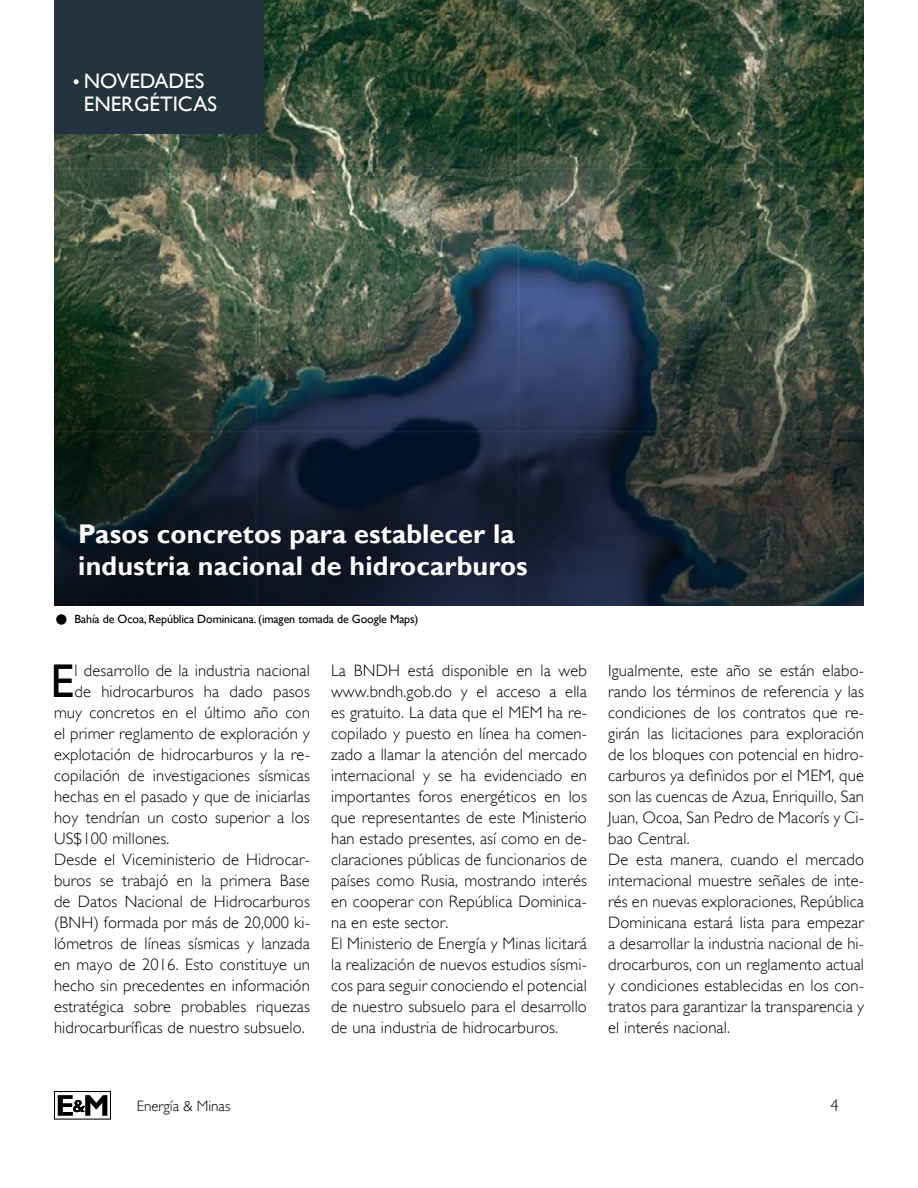
<style>
.page{position:relative;width:918px;height:1188px;background:#fff}
.page>*{position:absolute;margin:0;border:0;box-sizing:border-box;transform-origin:0 0}
.t1{font:47.25px "Gill Sans";color:#000}
.t2{font:700 27px/32.4px "Gill Sans";letter-spacing:.005em;color:#fff}
.t3{font:21px/22.6px "Gill Sans";color:#fff}
.t4{font:300 16.5px/21px "Gill Sans";letter-spacing:.01em;color:#000}
.t5{font:300 15px "Gill Sans";color:#000}
.t6{font:12px "Gill Sans";letter-spacing:-.01em;color:#000}
</style>
<div class="page">
<svg style="left:54px;top:1091px;width:57px;height:29px"></svg>
<img style="left:54px;top:0;width:810px;height:258px">
<svg style="left:54px;top:258px;width:810px;height:348px;background:#27343a"></svg>
<div style="left:56px;top:614px;width:11px;height:11px;background:#000;border-radius:50%"></div>
<div style="left:54px;top:0;width:210px;height:134px;background:#23343e"></div>
<svg style="left:74px;top:79px;width:5px;height:5px"></svg>
<p class="t3" style="left:84px;top:70px;width:135px">NOVEDADES<br>ENERGÉTICAS</p>
<h2 class="t2" style="left:78px;top:518px;width:451px">Pasos concretos para establecer la industria nacional de hidrocarburos</h2>
<p class="t6" style="left:75px;top:612px;width:345px">Bahía de Ocoa, República Dominicana. (imagen tomada de Google Maps)</p>
<h1 class="t1" style="left:50px;top:653px;width:25px">E</h1>
<p class="t4" style="left:75px;top:660px;width:237px">l desarrollo de la industria nacional</p>
<p class="t4" style="left:75px;top:681px;width:237px">de hidrocarburos ha dado pasos</p>
<p class="t4" style="left:54px;top:702px;width:257px">muy concretos en el último año con</p>
<p class="t4" style="left:54px;top:723px;width:257px">el primer reglamento de exploración y</p>
<p class="t4" style="left:54px;top:744px;width:257px">explotación de hidrocarburos y la re-</p>
<p class="t4" style="left:54px;top:765px;width:257px">copilación de investigaciones sísmicas</p>
<p class="t4" style="left:54px;top:786px;width:257px">hechas en el pasado y que de iniciarlas</p>
<p class="t4" style="left:54px;top:807px;width:257px">hoy tendrían un costo superior a los</p>
<p class="t4" style="left:54px;top:828px;width:117px">US$100 millones.</p>
<p class="t4" style="left:54px;top:849px;width:257px">Desde el Viceministerio de Hidrocar-</p>
<p class="t4" style="left:54px;top:870px;width:257px">buros se trabajó en la primera Base</p>
<p class="t4" style="left:54px;top:891px;width:257px">de Datos Nacional de Hidrocarburos</p>
<p class="t4" style="left:54px;top:912px;width:257px">(BNH) formada por más de 20,000 ki-</p>
<p class="t4" style="left:54px;top:933px;width:257px">lómetros de líneas sísmicas y lanzada</p>
<p class="t4" style="left:54px;top:954px;width:257px">en mayo de 2016. Esto constituye un</p>
<p class="t4" style="left:54px;top:975px;width:257px">hecho sin precedentes en información</p>
<p class="t4" style="left:54px;top:996px;width:257px">estratégica sobre probables riquezas</p>
<p class="t4" style="left:54px;top:1017px;width:252px">hidrocarburíficas de nuestro subsuelo.</p>
<p class="t4" style="left:331px;top:660px;width:257px">La BNDH está disponible en la web www.bndh.gob.do y el acceso a ella es gratuito. La data que el MEM ha re&shy;copilado y puesto en línea ha comen&shy;zado a llamar la atención del mercado internacional y se ha evidenciado en importantes foros energéticos en los que representantes de este Ministerio han estado presentes, así como en de&shy;claraciones públicas de funcionarios de países como Rusia, mostrando interés en cooperar con República Dominica&shy;na en este sector.<br>El Ministerio de Energía y Minas licitará la realización de nuevos estudios sísmi&shy;cos para seguir conociendo el potencial de nuestro subsuelo para el desarrollo de una industria de hidrocarburos.</p>
<p class="t4" style="left:608px;top:660px;width:257px">Igualmente, este año se están elabo&shy;rando los términos de referencia y las condiciones de los contratos que re&shy;girán las licitaciones para exploración de los bloques con potencial en hidro&shy;carburos ya definidos por el MEM, que son las cuencas de Azua, Enriquillo, San Juan, Ocoa, San Pedro de Macorís y Ci&shy;bao Central.<br>De esta manera, cuando el mercado internacional muestre señales de inte&shy;rés en nuevas exploraciones, República Dominicana estará lista para empezar a desarrollar la industria nacional de hi&shy;drocarburos, con un reglamento actual y condiciones establecidas en los con&shy;tratos para garantizar la transparencia y el interés nacional.</p>
<p class="t5" style="left:137px;top:1097px;width:95px">Energía &amp; Minas</p>
<p class="t4" style="left:831px;top:1095px;width:10px">4</p>
</div>
